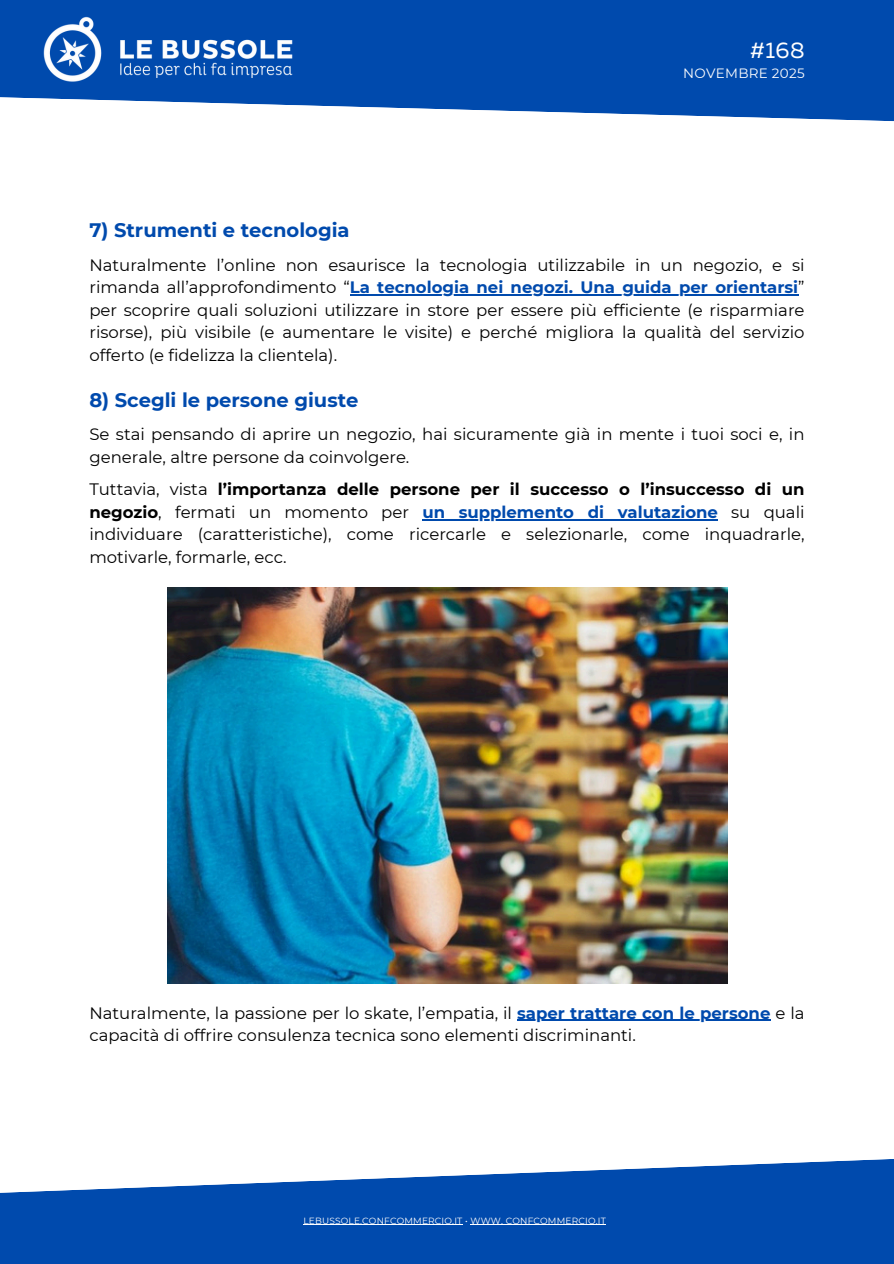
<style>
.page{position:relative;width:894px;height:1264px;background:#fff}
.page>*{position:absolute;margin:0;border:0;box-sizing:border-box;transform-origin:0 0}
.t1{font:22.5px "Muller";color:#fff}
.t2{font:700 19.5px "Montserrat";color:#004aad}
.t3{font:16.5px/22.5px "Montserrat";color:#000;text-align:justify}
.t4{font:13.5px "Montserrat";letter-spacing:.02em;color:#fff}
.t5{font:9px "Montserrat";letter-spacing:.02em;color:#fff}
.s1{font-weight:700;color:#004aad}
.s2{font-weight:700}
</style>
<div class="page">
<svg style="left:0;top:1159px;width:893px;height:104px;fill:#004aad"></svg>
<hr style="left:303px;top:1224px;width:159px;height:1px;background:#fff">
<hr style="left:470px;top:1224px;width:136px;height:1px;background:#fff">
<svg style="left:0;top:0;width:893px;height:122px;background:#2363b8"></svg>
<img style="left:30px;top:3px;width:279px;height:93px">
<img style="left:167px;top:587px;width:560px;height:396px">
<hr style="left:349px;top:294px;width:449px;height:2px;background:#004aad">
<hr style="left:422px;top:519px;width:295px;height:1px;background:#004aad">
<hr style="left:517px;top:1019px;width:253px;height:1px;background:#004aad">
<h1 class="t1" style="left:750px;top:41px;width:56px">#168</h1>
<p class="t4" style="left:683px;top:64px;width:123px">NOVEMBRE 2025</p>
<p class="t2" style="left:89px;top:218px;width:261px">7) Strumenti e tecnologia</p>
<p class="t3" style="left:89px;top:253px;width:716px">Naturalmente l’online non esaurisce la tecnologia utilizzabile in un negozio, e si rimanda all’approfondimento “<span class="s1">La tecnologia nei negozi. Una guida per orientarsi</span>” per scoprire quali soluzioni utilizzare in store per essere più efficiente (e risparmiare risorse), più visibile (e aumentare le visite) e perché migliora la qualità del servizio offerto (e fidelizza la clientela).</p>
<p class="t2" style="left:89px;top:387px;width:270px">8) Scegli le persone giuste</p>
<p class="t3" style="left:89px;top:423px;width:716px">Se stai pensando di aprire un negozio, hai sicuramente già in mente i tuoi soci e, in generale, altre persone da coinvolgere.</p>
<p class="t3" style="left:89px;top:478px;width:716px">Tuttavia, vista <span class="s2">l’importanza delle persone per il successo o l’insuccesso di un negozio</span>, fermati un momento per <span class="s1">un supplemento di valutazione</span> su quali individuare (caratteristiche), come ricercarle e selezionarle, come inquadrarle, motivarle, formarle, ecc.</p>
<p class="t3" style="left:89px;top:1001px;width:716px">Naturalmente, la passione per lo skate, l’empatia, il <span class="s1">saper trattare con le persone</span> e la capacità di offrire consulenza tecnica sono elementi discriminanti.</p>
<p class="t5" style="left:303px;top:1214px;width:304px">LEBUSSOLE.CONFCOMMERCIO.IT • WWW. CONFCOMMERCIO.IT</p>
</div>
